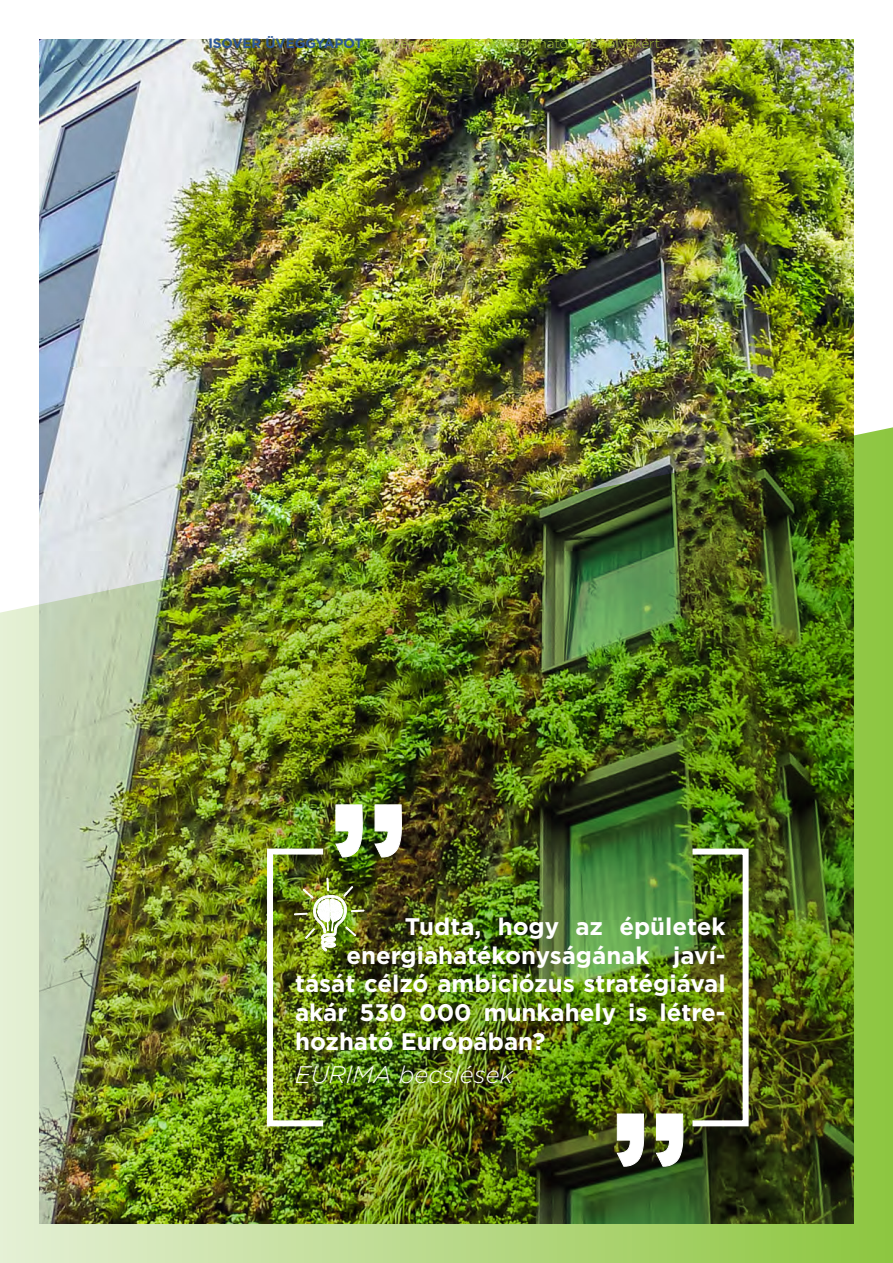
<style>
.page{position:relative;width:893px;height:1263px;background:#fff}
.page>*{position:absolute;margin:0;border:0;box-sizing:border-box;transform-origin:0 0}
.t1{font:700 24px "Gotham";color:#fff}
.t2{font:italic 300 24px "Gotham";color:#fff}
.t3{font:300 13.5px "Gotham";color:#a1bf37}
.s1{font-weight:700;color:#2c5799}
.s2{font-weight:400}
</style>
<div class="page">
<img style="left:39px;top:39px;width:815px;height:388px">
<img style="left:0;top:427px;width:893px;height:836px">
<svg style="left:617px;top:1114px;width:66px;height:52px"></svg>
<img style="left:336px;top:805px;width:65px;height:52px">
<div style="left:267px;top:848px;width:59px;height:278px;border:6px solid #fff"></div>
<div style="left:689px;top:848px;width:60px;height:278px;border:6px solid #fff"></div>
<img style="left:294px;top:878px;width:70px;height:73px">
<p class="t3" style="left:208px;top:35px;width:453px"><span class="s1">ISOVER ÜVEGGYAPOT</span> <span class="s2">–</span> A kényelmes és fenntartható lakóhelyekért</p>
<p class="t1" style="left:405px;top:910px;width:322px">Tudta, hogy az épületek</p>
<p class="t1" style="left:346px;top:939px;width:381px">energiahatékonyságának javí-</p>
<p class="t1" style="left:295px;top:968px;width:432px">tását célzó ambiciózus stratégiával</p>
<p class="t1" style="left:295px;top:997px;width:432px">akár 530 000 munkahely is létre-</p>
<p class="t1" style="left:295px;top:1026px;width:252px">hozható Európában?</p>
<p class="t2" style="left:295px;top:1062px;width:220px">EURIMA becslések</p>
</div>
